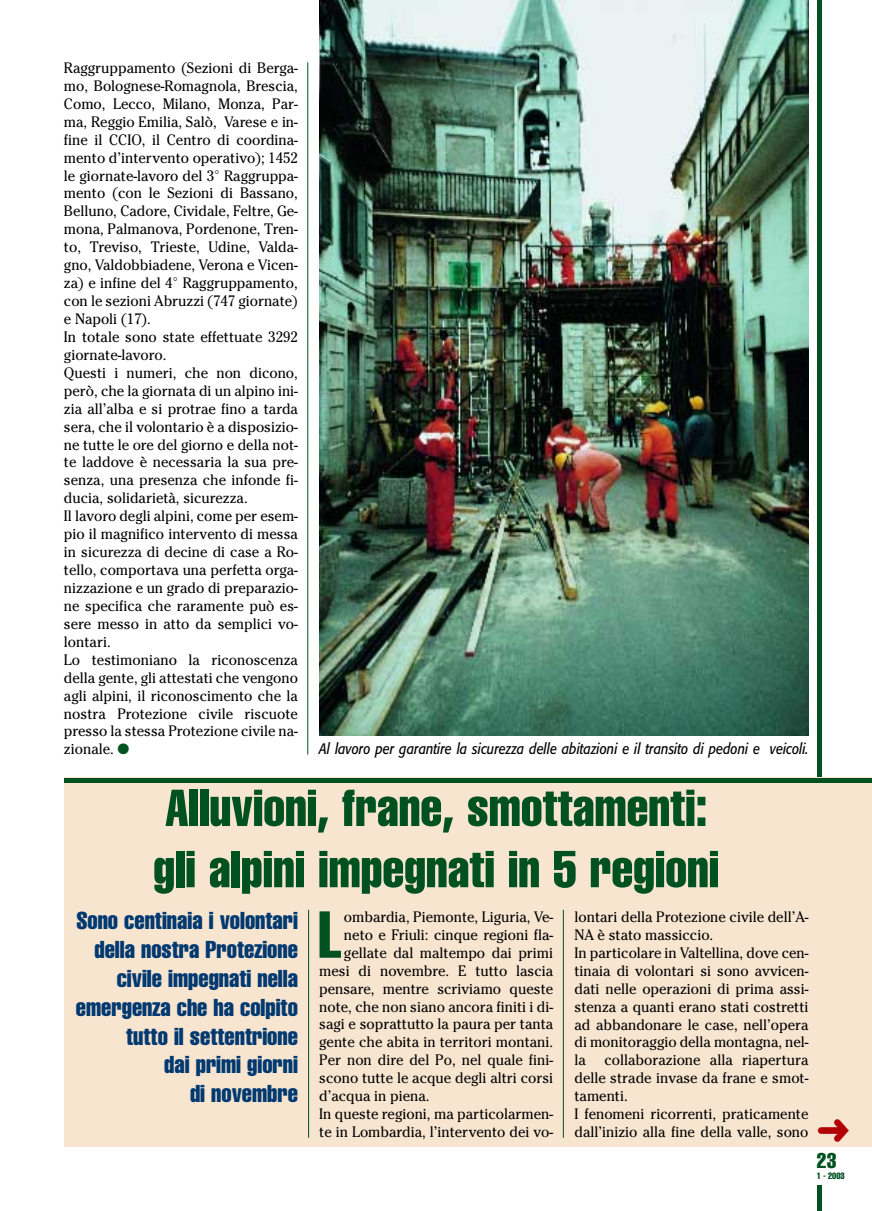
<style>
.page{position:relative;width:872px;height:1211px;background:#fff}
.page>*{position:absolute;margin:0;border:0;box-sizing:border-box;transform-origin:0 0}
.t1{font:extra-condensed 65.1px "Helvetica";color:#005120;scale:.95 1}
.t2{font:extra-condensed 51px/61.2px "Helvetica";color:#005120}
.t3{font:extra-condensed 24px/28.8px "Helvetica";color:#003870;text-align:right}
.t4{font:extra-condensed 21px "Helvetica";color:#005120}
.t5{font:15px/17.9px "Cheltenham";color:#000;scale:.95 1}
.t6{font:italic 15px "Formata";color:#000;scale:.85 1}
.t7{font:extra-condensed 9px "Helvetica";color:#005120}
.s1{color:#005120}
</style>
<div class="page">
<img style="left:319px;top:0;width:489px;height:736px">
<hr style="left:817px;top:1185px;width:4px;height:25px;background:#005120">
<hr style="left:817px;top:0;width:4px;height:1147px;background:#005120">
<hr style="left:307px;top:62px;width:1px;height:692px;background:#005120">
<div style="left:64px;top:778px;width:808px;height:369px;background:#f7e5d0"></div>
<hr style="left:308px;top:910px;width:1px;height:227px;background:#005120">
<hr style="left:563px;top:910px;width:1px;height:227px;background:#005120">
<hr style="left:64px;top:778px;width:808px;height:4px;background:#005120">
<p class="t5" style="left:64px;top:60px;width:248px">Raggruppamento (Sezioni di Berga&shy;mo, Bolognese-Romagnola, Brescia, Como, Lecco, Milano, Monza, Par&shy;ma, Reggio Emilia, Salò, Varese e in&shy;fine il CCIO, il Centro di coordina&shy;mento d’intervento operativo); 1452 le giornate-lavoro del 3° Raggruppa&shy;mento (con le Sezioni di Bassano, Belluno, Cadore, Cividale, Feltre, Ge&shy;mona, Palmanova, Pordenone, Tren&shy;to, Treviso, Trieste, Udine, Valda&shy;gno, Valdobbiadene, Verona e Vicen&shy;za) e infine del 4° Raggruppamento, con le sezioni Abruzzi (747 giornate) e Napoli (17).<br>In totale sono state effettuate 3292 giornate-lavoro.<br>Questi i numeri, che non dicono, però, che la giornata di un alpino ini&shy;zia all’alba e si protrae fino a tarda sera, che il volontario è a disposizio&shy;ne tutte le ore del giorno e della not&shy;te laddove è necessaria la sua pre&shy;senza, una presenza che infonde fi&shy;ducia, solidarietà, sicurezza.<br>Il lavoro degli alpini, come per esem&shy;pio il magnifico intervento di messa in sicurezza di decine di case a Ro&shy;tello, comportava una perfetta orga&shy;nizzazione e un grado di preparazio&shy;ne specifica che raramente può es&shy;sere messo in atto da semplici vo&shy;lontari.<br>Lo testimoniano la riconoscenza della gente, gli attestati che vengono agli alpini, il riconoscimento che la nostra Protezione civile riscuote presso la stessa Protezione civile na&shy;zionale. <span class="s1">●</span></p>
<p class="t6" style="left:319px;top:742px;width:577px">Al lavoro per garantire la sicurezza delle abitazioni e il transito di pedoni e veicoli.</p>
<h2 class="t2" style="left:153px;top:780px;width:567px">Alluvioni, frane, smottamenti: gli alpini impegnati in 5 regioni</h2>
<h3 class="t3" style="left:76px;top:908px;width:223px">Sono centinaia i volontari della nostra Protezione civile impegnati nella emergenza che ha colpito tutto il settentrione<br>dai primi giorni<br>di novembre</h3>
<h1 class="t1" style="left:318px;top:911px;width:26px">L</h1>
<p class="t5" style="left:344px;top:909px;width:222px">ombardia, Piemonte, Liguria, Ve-</p>
<p class="t5" style="left:574px;top:909px;width:248px">lontari della Protezione civile dell’A-NA è stato massiccio.<br>In particolare in Valtellina, dove cen&shy;tinaia di volontari si sono avvicen&shy;dati nelle operazioni di prima assi&shy;stenza a quanti erano stati costretti ad abbandonare le case, nell’opera di monitoraggio della montagna, nel&shy;la collaborazione alla riapertura delle strade invase da frane e smot&shy;tamenti.<br>I fenomeni ricorrenti, praticamente dall’inizio alla fine della valle, sono</p>
<p class="t5" style="left:344px;top:927px;width:222px">neto e Friuli: cinque regioni fla-</p>
<p class="t5" style="left:344px;top:945px;width:222px">gellate dal maltempo dai primi</p>
<p class="t5" style="left:319px;top:963px;width:248px">mesi di novembre. E tutto lascia</p>
<p class="t5" style="left:319px;top:981px;width:248px">pensare, mentre scriviamo queste</p>
<p class="t5" style="left:319px;top:999px;width:248px">note, che non siano ancora finiti i di-</p>
<p class="t5" style="left:319px;top:1016px;width:248px">sagi e soprattutto la paura per tanta</p>
<p class="t5" style="left:319px;top:1034px;width:248px">gente che abita in territori montani.</p>
<p class="t5" style="left:319px;top:1052px;width:248px">Per non dire del Po, nel quale fini-</p>
<p class="t5" style="left:319px;top:1070px;width:248px">scono tutte le acque degli altri corsi</p>
<p class="t5" style="left:319px;top:1088px;width:118px">d’acqua in piena.</p>
<p class="t5" style="left:319px;top:1106px;width:248px">In queste regioni, ma particolarmen-</p>
<p class="t5" style="left:319px;top:1124px;width:248px">te in Lombardia, l’intervento dei vo-</p>
<h3 class="t4" style="left:817px;top:1153px;width:21px">23</h3>
<p class="t7" style="left:817px;top:1173px;width:29px">1 - 2003</p>
</div>
